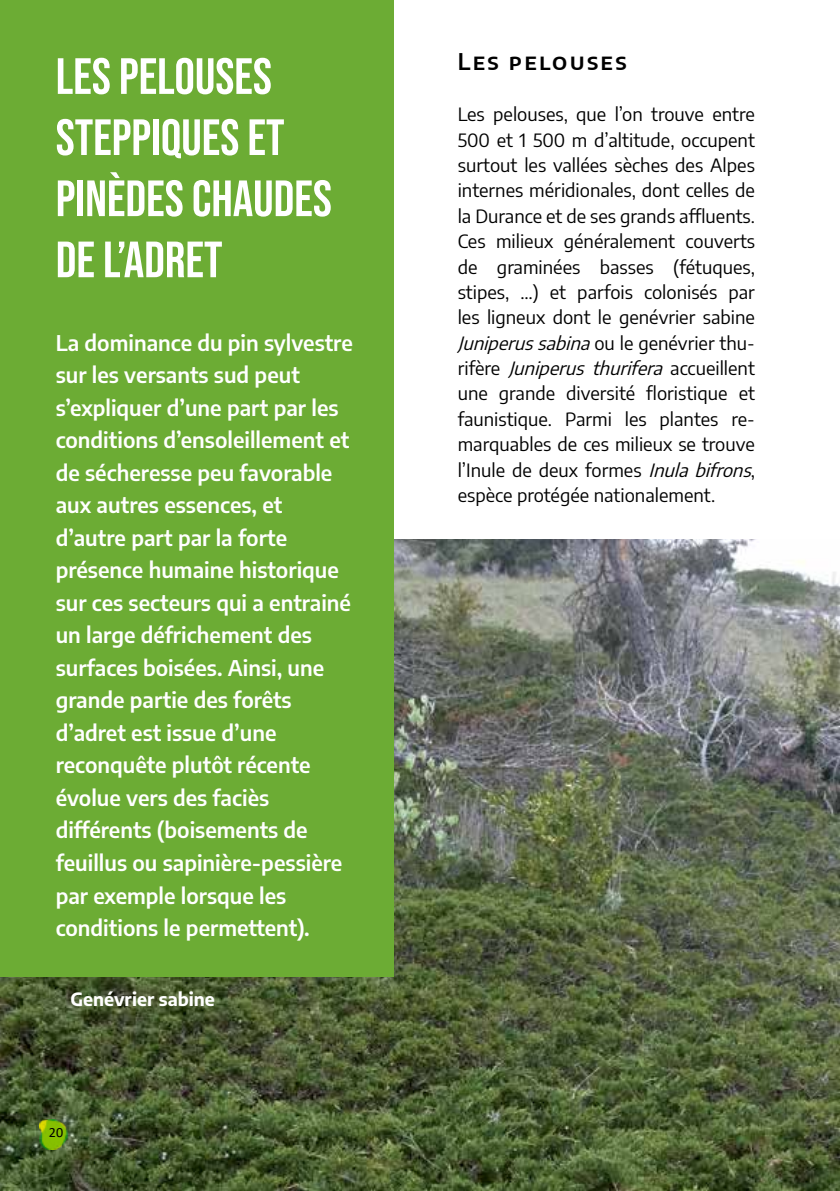
<style>
.page{position:relative;width:840px;height:1191px;background:#fff}
.page>*{position:absolute;margin:0;border:0;box-sizing:border-box;transform-origin:0 0}
.t1{font:51px/61px "Bebas Neue";color:#fff}
.t2{font:600 22.6px "Encode Sans";color:#000}
.t3{font:600 21.2px/32.6px "Encode Sans";color:#fff}
.t4{font:18.4px/25.4px "Encode Sans";color:#000;text-align:justify}
.t5{font:700 18px "Encode Sans";color:#fff}
.t6{font:14px "Calibri";color:#000}
.s1{font-style:italic}
</style>
<div class="page">
<img style="left:0;top:539px;width:839px;height:652px">
<div style="left:0;top:0;width:393px;height:976px;background:#6cac34"></div>
<img style="left:40px;top:1119px;width:28px;height:30px">
<h1 class="t1" style="left:56px;top:45px;width:277px">LES PELOUSES<br>STEPPIQUES ET<br>PINÈDES CHAUDES<br>DE L’ADRET</h1>
<p class="t3" style="left:56px;top:325px;width:298px">La dominance du pin sylvestre sur les versants sud peut s’expliquer d’une part par les conditions d’ensoleillement et de sécheresse peu favorable aux autres essences, et d’autre part par la forte présence humaine historique sur ces secteurs qui a entrainé un large défrichement des surfaces boisées. Ainsi, une grande partie des forêts d’adret est issue d’une reconquête plutôt récente évolue vers des faciès différents (boisements de feuillus ou sapinière-pessière par exemple lorsque les conditions le permettent).</p>
<p class="t5" style="left:70px;top:986px;width:146px">Genévrier sabine</p>
<p class="t6" style="left:49px;top:1122px;width:16px">20</p>
<p class="t2" style="left:457px;top:46px;width:170px">Les pelouses</p>
<p class="t4" style="left:457px;top:101px;width:300px">Les pelouses, que l’on trouve entre 500 et 1 500 m d’altitude, occupent surtout les vallées sèches des Alpes internes méridionales, dont celles de la Durance et de ses grands affluents.<br>Ces milieux généralement couverts de graminées basses (fétuques, stipes, …) et parfois colonisés par les ligneux dont le genévrier sabine <span class="s1">Juniperussabina</span>o u l e g e n év r i e r t h u - r i fè r e <span class="s1">Juniperus thurifera</span> a c c u e i l l e n t une grande diversité floristique et faunistique. Parmi les plantes re&shy;marquables de ces milieux se trouve l’Inule de deux formes <span class="s1">Inulabifrons</span>, espèce protégée nationalement.</p>
</div>
